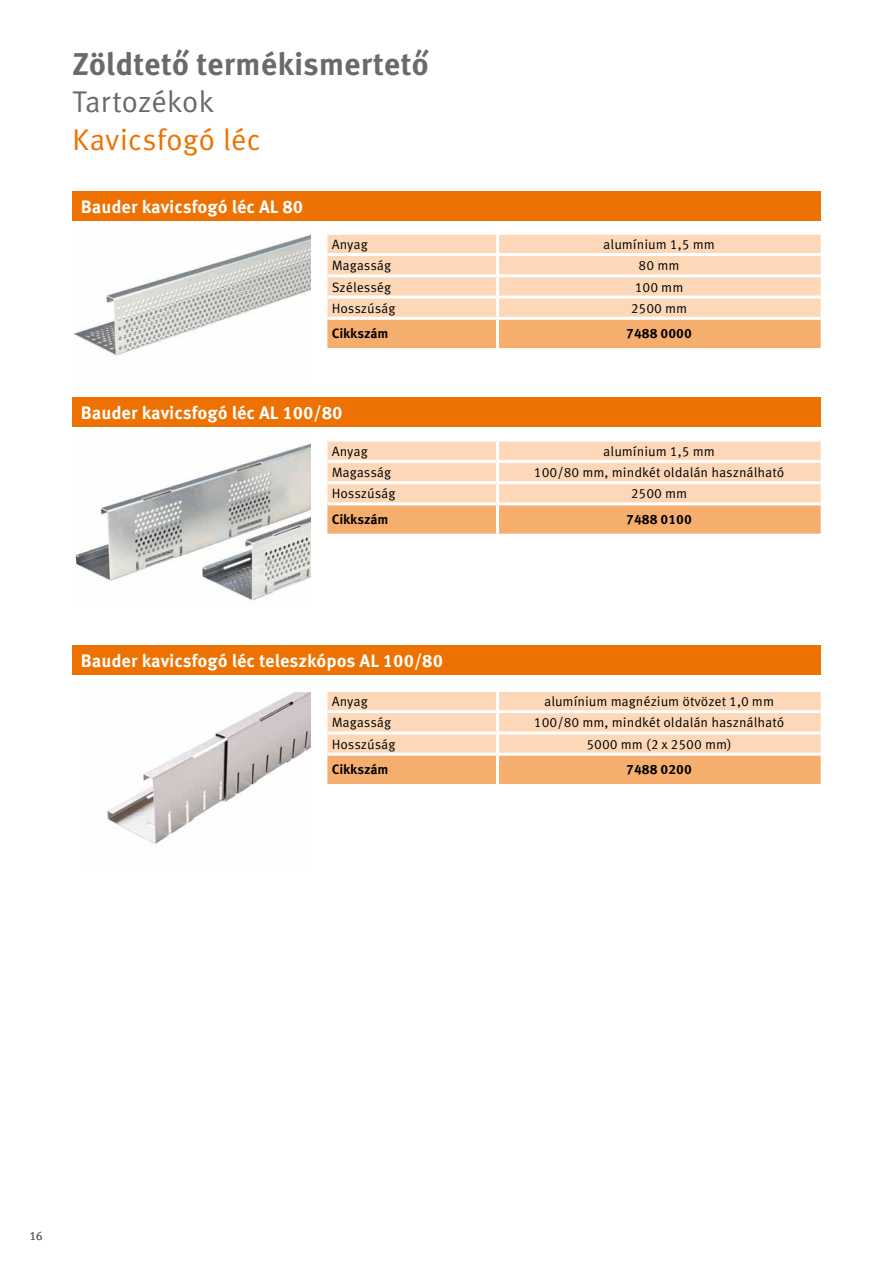
<style>
.page{position:relative;width:893px;height:1263px;background:#fff}
.page>*{position:absolute;margin:0;border:0;box-sizing:border-box;transform-origin:0 0}
.t1{font:700 31.5px "Meta Correspondence Pro";letter-spacing:-.005em;color:#676b6e}
.t2{font:30px "Meta Correspondence Pro";letter-spacing:-.005em;color:#ed7201}
.t3{font:30px "Meta Correspondence Pro";letter-spacing:-.015em;color:#676b6e}
.t4{font:700 18px "Meta Correspondence Pro";color:#fff}
.t5{font:13.5px "Meta Correspondence Pro";color:#000}
.t6{font:700 13.5px "Meta Correspondence Pro";color:#000}
.t7{font:12px "Meta Correspondence Pro";color:#676b6e}
</style>
<div class="page">
<svg style="left:327px;top:235px;width:494px;height:113px;background:#facca4"></svg>
<hr style="left:496px;top:235px;width:3px;height:18px;background:#fff">
<hr style="left:327px;top:253px;width:170px;height:3px;background:#fff">
<hr style="left:497px;top:253px;width:324px;height:3px;background:#fff">
<hr style="left:496px;top:256px;width:3px;height:18px;background:#fff">
<hr style="left:327px;top:274px;width:170px;height:3px;background:#fff">
<hr style="left:497px;top:274px;width:324px;height:3px;background:#fff">
<hr style="left:496px;top:277px;width:3px;height:19px;background:#fff">
<hr style="left:327px;top:296px;width:170px;height:3px;background:#fff">
<hr style="left:497px;top:296px;width:324px;height:3px;background:#fff">
<hr style="left:496px;top:299px;width:3px;height:18px;background:#fff">
<hr style="left:327px;top:317px;width:170px;height:3px;background:#fff">
<hr style="left:497px;top:317px;width:324px;height:3px;background:#fff">
<hr style="left:496px;top:320px;width:3px;height:28px;background:#fff">
<svg style="left:327px;top:442px;width:494px;height:92px;background:#f9caa0"></svg>
<hr style="left:496px;top:442px;width:3px;height:18px;background:#fff">
<hr style="left:327px;top:460px;width:170px;height:3px;background:#fff">
<hr style="left:497px;top:460px;width:324px;height:3px;background:#fff">
<hr style="left:496px;top:463px;width:3px;height:18px;background:#fff">
<hr style="left:327px;top:481px;width:170px;height:3px;background:#fff">
<hr style="left:497px;top:481px;width:324px;height:3px;background:#fff">
<hr style="left:496px;top:484px;width:3px;height:18px;background:#fff">
<hr style="left:327px;top:502px;width:170px;height:3px;background:#fff">
<hr style="left:497px;top:502px;width:324px;height:3px;background:#fff">
<hr style="left:496px;top:505px;width:3px;height:29px;background:#fff">
<img style="left:74px;top:235px;width:236px;height:121px">
<img style="left:75px;top:443px;width:235px;height:161px">
<div style="left:327px;top:191px;width:494px;height:30px;background:#ed7201"></div>
<div style="left:72px;top:191px;width:517px;height:30px;background:#ed7201"></div>
<div style="left:327px;top:397px;width:494px;height:30px;background:#ed7201"></div>
<div style="left:72px;top:397px;width:517px;height:30px;background:#ed7201"></div>
<svg style="left:327px;top:692px;width:494px;height:92px;background:#f9caa0"></svg>
<hr style="left:496px;top:692px;width:3px;height:18px;background:#fff">
<hr style="left:327px;top:710px;width:170px;height:3px;background:#fff">
<hr style="left:497px;top:710px;width:324px;height:3px;background:#fff">
<hr style="left:496px;top:713px;width:3px;height:18px;background:#fff">
<hr style="left:327px;top:731px;width:170px;height:3px;background:#fff">
<hr style="left:497px;top:731px;width:324px;height:3px;background:#fff">
<hr style="left:496px;top:734px;width:3px;height:19px;background:#fff">
<hr style="left:327px;top:753px;width:170px;height:3px;background:#fff">
<hr style="left:497px;top:753px;width:324px;height:3px;background:#fff">
<hr style="left:496px;top:756px;width:3px;height:28px;background:#fff">
<img style="left:107px;top:692px;width:203px;height:152px">
<div style="left:327px;top:645px;width:494px;height:30px;background:#ed7201"></div>
<div style="left:72px;top:645px;width:517px;height:30px;background:#ed7201"></div>
<h1 class="t1" style="left:72px;top:39px;width:358px">Zöldtető termékismertető</h1>
<h2 class="t3" style="left:72px;top:79px;width:143px">Tartozékok</h2>
<h2 class="t2" style="left:72px;top:117px;width:190px">Kavicsfogó léc</h2>
<h3 class="t4" style="left:81px;top:193px;width:224px">Bauder kavicsfogó léc AL 80</h3>
<p class="t5" style="left:332px;top:234px;width:38px">Anyag</p>
<p class="t5" style="left:603px;top:234px;width:113px">alumínium 1,5 mm</p>
<p class="t5" style="left:332px;top:255px;width:61px">Magasság</p>
<p class="t5" style="left:639px;top:255px;width:42px">80 mm</p>
<p class="t5" style="left:332px;top:277px;width:61px">Szélesség</p>
<p class="t5" style="left:635px;top:277px;width:50px">100 mm</p>
<p class="t5" style="left:332px;top:298px;width:65px">Hosszúság</p>
<p class="t5" style="left:631px;top:298px;width:58px">2500 mm</p>
<p class="t6" style="left:332px;top:323px;width:58px">Cikkszám</p>
<p class="t6" style="left:626px;top:323px;width:67px">7488 0000</p>
<h3 class="t4" style="left:81px;top:398px;width:263px">Bauder kavicsfogó léc AL 100/80</h3>
<p class="t5" style="left:332px;top:441px;width:38px">Anyag</p>
<p class="t5" style="left:603px;top:441px;width:113px">alumínium 1,5 mm</p>
<p class="t5" style="left:332px;top:462px;width:61px">Magasság</p>
<p class="t5" style="left:534px;top:462px;width:252px">100/80 mm, mindkét oldalán használható</p>
<p class="t5" style="left:332px;top:483px;width:65px">Hosszúság</p>
<p class="t5" style="left:631px;top:483px;width:58px">2500 mm</p>
<p class="t6" style="left:332px;top:509px;width:58px">Cikkszám</p>
<p class="t6" style="left:626px;top:509px;width:67px">7488 0100</p>
<h3 class="t4" style="left:81px;top:647px;width:364px">Bauder kavicsfogó léc teleszkópos AL 100/80</h3>
<p class="t5" style="left:332px;top:691px;width:38px">Anyag</p>
<p class="t5" style="left:544px;top:691px;width:232px">alumínium magnézium ötvözet 1,0 mm</p>
<p class="t5" style="left:332px;top:712px;width:61px">Magasság</p>
<p class="t5" style="left:534px;top:712px;width:252px">100/80 mm, mindkét oldalán használható</p>
<p class="t5" style="left:332px;top:734px;width:65px">Hosszúság</p>
<p class="t5" style="left:586px;top:734px;width:147px">5000 mm (2 x 2500 mm)</p>
<p class="t6" style="left:332px;top:759px;width:58px">Cikkszám</p>
<p class="t6" style="left:626px;top:759px;width:67px">7488 0200</p>
<p class="t7" style="left:29px;top:1226px;width:15px">16</p>
</div>
